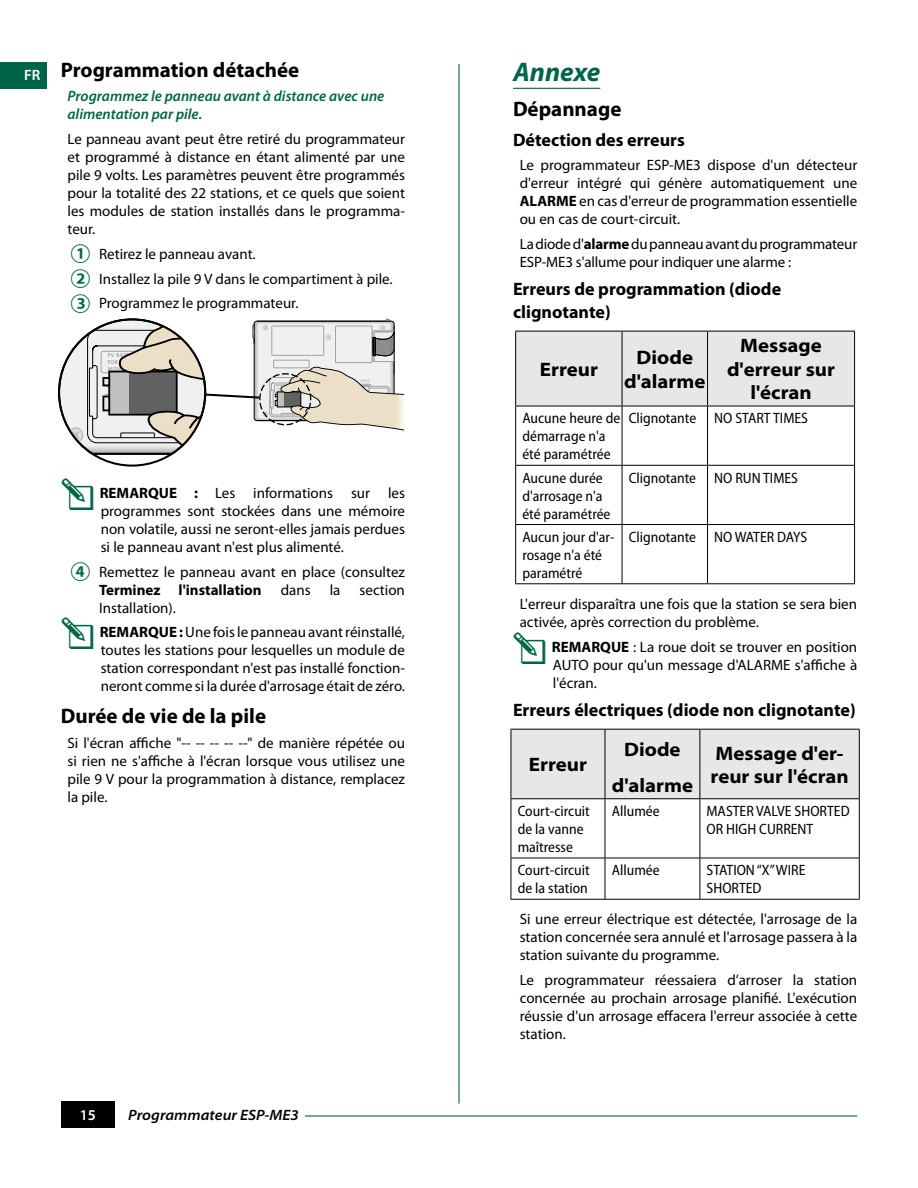
<style>
.page{position:relative;width:918px;height:1188px;background:#fff}
.page>*{position:absolute;margin:0;border:0;box-sizing:border-box;transform-origin:0 0}
.t1{font:italic 700 27px "Myriad Pro";color:#006548}
.t2{font:700 21px "Myriad Pro";color:#000}
.t3{font:700 semi-expanded 19.5px/23.4px "Myriad Pro";color:#000;text-align:center}
.t4{font:700 18px/22.5px "Myriad Pro";color:#000}
.t5{font:15px/18px "Myriad Pro";color:#000;text-align:justify}
.t6{font:semi-condensed 15px/18px "Myriad Pro";color:#000}
.t7{font:italic 600 15px/18px "Myriad Pro";color:#006548}
.t8{font:700 15px "Myriad Pro";color:#000}
.t9{font:italic 600 semi-expanded 15px "Myriad Pro";color:#000}
.t10{font:600 15px "Myriad Pro";color:#fff}
.s1{font-weight:700}
</style>
<div class="page">
<hr style="left:458px;top:64px;width:2px;height:1040px;background:#006548">
<hr style="left:216px;top:1115px;width:641px;height:2px;background:#006548">
<div style="left:128px;top:1109px;width:177px;height:14px;background:#fff"></div>
<div style="left:61px;top:1101px;width:54px;height:26px;background:#000"></div>
<div style="left:0;top:62px;width:47px;height:27px;background:#006548"></div>
<hr style="left:513px;top:88px;width:87px;height:1px;background:#006548">
<div style="left:516px;top:332px;width:338px;height:74px;background:#e6e7e8"></div>
<hr style="left:622px;top:331px;width:1px;height:75px;background:#000">
<hr style="left:707px;top:331px;width:1px;height:75px;background:#000">
<hr style="left:622px;top:406px;width:1px;height:59px;background:#000">
<hr style="left:707px;top:406px;width:1px;height:59px;background:#000">
<hr style="left:515px;top:465px;width:107px;height:1px;background:#000">
<hr style="left:622px;top:465px;width:86px;height:1px;background:#000">
<hr style="left:622px;top:466px;width:1px;height:58px;background:#000">
<hr style="left:708px;top:465px;width:147px;height:1px;background:#000">
<hr style="left:707px;top:466px;width:1px;height:58px;background:#000">
<hr style="left:515px;top:524px;width:107px;height:1px;background:#000">
<hr style="left:622px;top:524px;width:86px;height:1px;background:#000">
<hr style="left:622px;top:525px;width:1px;height:58px;background:#000">
<hr style="left:708px;top:524px;width:147px;height:1px;background:#000">
<hr style="left:707px;top:525px;width:1px;height:58px;background:#000">
<hr style="left:515px;top:331px;width:107px;height:1px;background:#000">
<hr style="left:515px;top:331px;width:1px;height:75px;background:#000">
<hr style="left:622px;top:331px;width:86px;height:1px;background:#000">
<hr style="left:708px;top:331px;width:147px;height:1px;background:#000">
<hr style="left:854px;top:331px;width:1px;height:75px;background:#000">
<hr style="left:515px;top:406px;width:107px;height:1px;background:#000">
<hr style="left:622px;top:406px;width:86px;height:1px;background:#000">
<hr style="left:708px;top:406px;width:147px;height:1px;background:#000">
<hr style="left:515px;top:406px;width:1px;height:59px;background:#000">
<hr style="left:854px;top:406px;width:1px;height:59px;background:#000">
<hr style="left:515px;top:466px;width:1px;height:58px;background:#000">
<hr style="left:854px;top:466px;width:1px;height:58px;background:#000">
<hr style="left:515px;top:525px;width:1px;height:58px;background:#000">
<hr style="left:854px;top:525px;width:1px;height:58px;background:#000">
<hr style="left:515px;top:583px;width:107px;height:1px;background:#000">
<hr style="left:622px;top:583px;width:86px;height:1px;background:#000">
<hr style="left:708px;top:583px;width:147px;height:1px;background:#000">
<div style="left:512px;top:730px;width:347px;height:68px;background:#e6e7e8"></div>
<hr style="left:605px;top:730px;width:1px;height:68px;background:#000">
<hr style="left:700px;top:730px;width:1px;height:68px;background:#000">
<hr style="left:605px;top:799px;width:1px;height:59px;background:#000">
<hr style="left:700px;top:799px;width:1px;height:59px;background:#000">
<hr style="left:511px;top:858px;width:94px;height:1px;background:#000">
<hr style="left:605px;top:858px;width:95px;height:1px;background:#000">
<hr style="left:605px;top:858px;width:1px;height:41px;background:#000">
<hr style="left:700px;top:858px;width:160px;height:1px;background:#000">
<hr style="left:700px;top:858px;width:1px;height:41px;background:#000">
<hr style="left:511px;top:799px;width:1px;height:59px;background:#000">
<hr style="left:859px;top:799px;width:1px;height:59px;background:#000">
<hr style="left:511px;top:858px;width:1px;height:41px;background:#000">
<hr style="left:859px;top:858px;width:1px;height:41px;background:#000">
<hr style="left:511px;top:899px;width:94px;height:1px;background:#000">
<hr style="left:605px;top:899px;width:95px;height:1px;background:#000">
<hr style="left:700px;top:899px;width:160px;height:1px;background:#000">
<hr style="left:511px;top:729px;width:94px;height:1px;background:#000">
<hr style="left:511px;top:730px;width:1px;height:68px;background:#000">
<hr style="left:605px;top:729px;width:95px;height:1px;background:#000">
<hr style="left:700px;top:729px;width:160px;height:1px;background:#000">
<hr style="left:859px;top:730px;width:1px;height:68px;background:#000">
<hr style="left:511px;top:798px;width:94px;height:1px;background:#000">
<hr style="left:605px;top:798px;width:95px;height:1px;background:#000">
<hr style="left:700px;top:798px;width:160px;height:1px;background:#000">
<svg style="left:58px;top:318px;width:347px;height:138px"></svg>
<h2 class="t2" style="left:24px;top:58px;width:277px"><sub>FR</sub> Programmation détachée</h2>
<p class="t7" style="left:68px;top:88px;width:318px">Programmez le panneau avant à distance avec une alimentation par pile.</p>
<p class="t5" style="left:68px;top:130px;width:339px">Le panneau avant peut être retiré du programmateur et programmé à distance en étant alimenté par une pile 9 volts. Les paramètres peuvent être programmés pour la totalité des 22 stations, et ce quels que soient les modules de station installés dans le programma&shy;teur.</p>
<p class="t5" style="left:99px;top:242px;width:295px;line-height:24.8px;text-align:left">Retirez le panneau avant.<br>Installez la pile 9 V dans le compartiment à pile.<br>Programmez le programmateur.</p>
<p class="t5" style="left:100px;top:484px;width:307px"><span class="s1">REMARQUE :</span> Les informations sur les programmes sont stockées dans une mémoire non volatile, aussi ne seront-elles jamais perdues si le panneau avant n'est plus alimenté.</p>
<p class="t5" style="left:99px;top:563px;width:307px">Remettez le panneau avant en place (consultez</p>
<p class="t8" style="left:99px;top:581px;width:164px">Terminez l'installation</p>
<p class="t5" style="left:281px;top:581px;width:31px">dans</p>
<p class="t5" style="left:330px;top:581px;width:12px">la</p>
<p class="t5" style="left:360px;top:581px;width:47px">section</p>
<p class="t5" style="left:99px;top:596px;width:307px;line-height:24.8px">Installation).<br><span class="s1">REMARQUE :</span> Une fois le panneau avant réinstallé,</p>
<p class="t5" style="left:101px;top:642px;width:306px">toutes les stations pour lesquelles un module de station correspondant n'est pas installé fonction&shy;neront comme si la durée d'arrosage était de zéro.</p>
<h2 class="t2" style="left:61px;top:705px;width:207px">Durée de vie de la pile</h2>
<p class="t5" style="left:68px;top:734px;width:339px">Si l'écran affiche "-- -- -- -- --" de manière répétée ou si rien ne s'affiche à l'écran lorsque vous utilisez une pile 9 V pour la programmation à distance, remplacez la pile.</p>
<p class="t10" style="left:80px;top:1107px;width:18px">15</p>
<p class="t9" style="left:128px;top:1107px;width:172px">Programmateur ESP-ME3</p>
<h1 class="t1" style="left:513px;top:57px;width:89px">Annexe</h1>
<h2 class="t2" style="left:513px;top:97px;width:110px">Dépannage</h2>
<p class="t4" style="left:513px;top:129px;width:173px">Détection des erreurs</p>
<p class="t5" style="left:520px;top:157px;width:339px">Le programmateur ESP-ME3 dispose d'un détecteur d'erreur intégré qui génère automatiquement une <span class="s1">ALARME</span> en cas d'erreur de programmation essentielle ou en cas de court-circuit.</p>
<p class="t5" style="left:520px;top:235px;width:339px">La diode d'<span class="s1">alarme</span> du panneau avant du programmateur<br>ESP-ME3 s'allume pour indiquer une alarme :</p>
<p class="t4" style="left:513px;top:278px;width:270px">Erreurs de programmation (diode clignotante)</p>
<h3 class="t3" style="left:540px;top:358px;width:60px">Erreur</h3>
<h3 class="t3" style="left:624px;top:346px;width:83px">Diode d'alarme</h3>
<h3 class="t3" style="left:727px;top:334px;width:110px">Message d'erreur sur l'écran</h3>
<p class="t6" style="left:522px;top:410px;width:99px">Aucune heure de démarrage n'a été paramétrée</p>
<p class="t6" style="left:629px;top:410px;width:181px">Clignotante NO START TIMES</p>
<p class="t6" style="left:522px;top:469px;width:90px">Aucune durée d'arrosage n'a été paramétrée</p>
<p class="t6" style="left:629px;top:469px;width:171px">Clignotante NO RUN TIMES</p>
<p class="t6" style="left:522px;top:528px;width:94px">Aucun jour d'ar&shy;rosage n'a été paramétré</p>
<p class="t6" style="left:629px;top:528px;width:180px">Clignotante NO WATER DAYS</p>
<p class="t5" style="left:520px;top:595px;width:339px">L'erreur disparaîtra une fois que la station se sera bien activée, après correction du problème.</p>
<p class="t5" style="left:552px;top:638px;width:307px"><span class="s1">REMARQUE</span> : La roue doit se trouver en position AUTO pour qu'un message d'ALARME s'affiche à l'écran.</p>
<p class="t4" style="left:513px;top:699px;width:344px">Erreurs électriques (diode non clignotante)</p>
<h3 class="t3" style="left:529px;top:753px;width:60px">Erreur</h3>
<h3 class="t3" style="left:612px;top:732px;width:83px;line-height:36px">Diode d'alarme</h3>
<h3 class="t3" style="left:711px;top:742px;width:140px;text-align:left">Message d'er&shy;reur sur l'écran</h3>
<p class="t6" style="left:518px;top:802px;width:74px">Court-circuit de la vanne maîtresse</p>
<p class="t6" style="left:612px;top:802px;width:49px">Allumée</p>
<p class="t6" style="left:707px;top:802px;width:145px">MASTER VALVE SHORTED<br>OR HIGH CURRENT</p>
<p class="t6" style="left:518px;top:862px;width:74px">Court-circuit de la station</p>
<p class="t6" style="left:612px;top:862px;width:49px">Allumée</p>
<p class="t6" style="left:707px;top:862px;width:100px">STATION “X” WIRE<br>SHORTED</p>
<p class="t5" style="left:520px;top:911px;width:339px">Si une erreur électrique est détectée, l'arrosage de la station concernée sera annulé et l'arrosage passera à la station suivante du programme.</p>
<p class="t5" style="left:520px;top:971px;width:339px">Le programmateur réessaiera d’arroser la station concernée au prochain arrosage planifié. L'exécution réussie d'un arrosage effacera l'erreur associée à cette station.</p>
</div>
